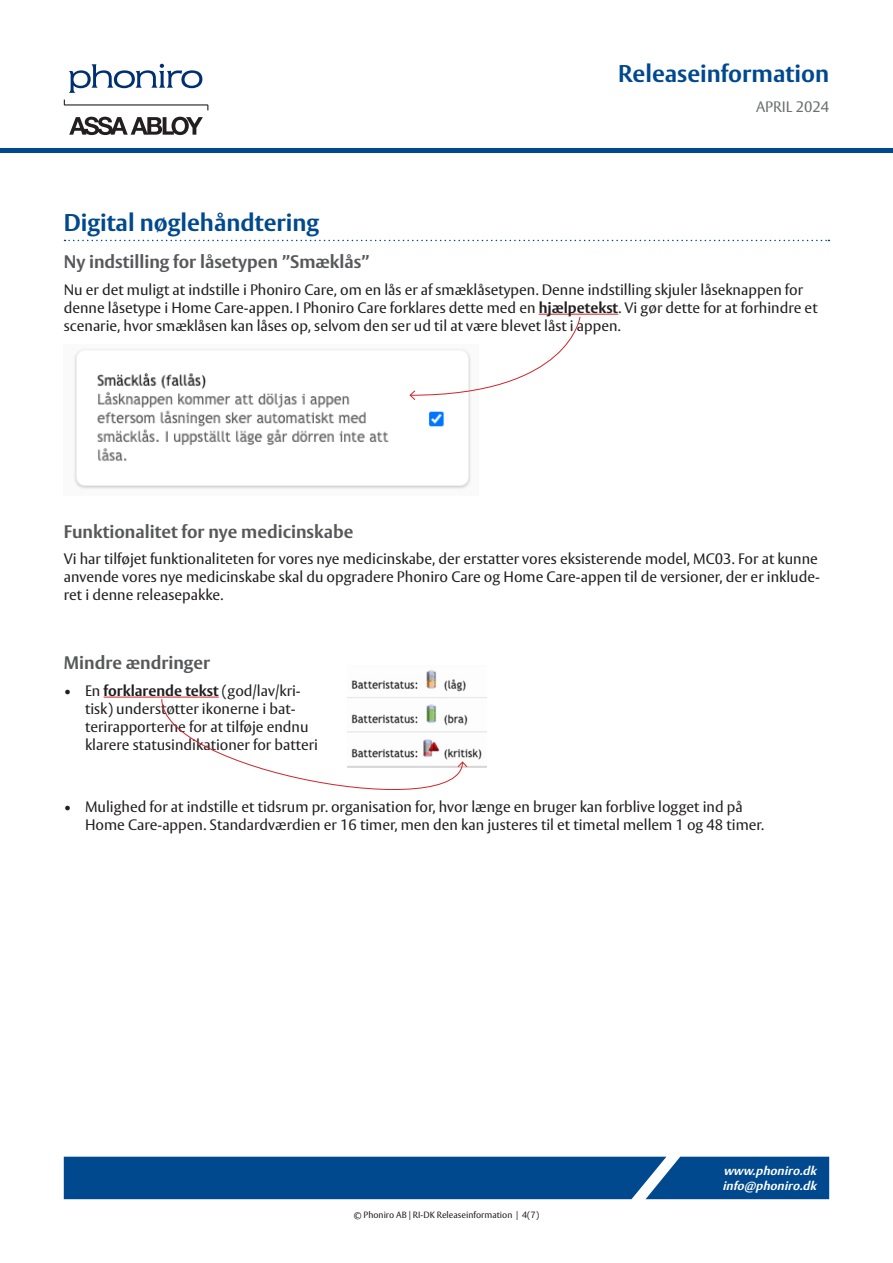
<style>
.page{position:relative;width:893px;height:1263px;background:#fff}
.page>*{position:absolute;margin:0;border:0;box-sizing:border-box;transform-origin:0 0}
.Header_1_DK{font:700 24px "ASSA Vesta";color:#01498e}
.Subheader_DK{font:700 18px "ASSA Vesta";color:#57585a}
.Body_DK{font:15px/18px "ASSA Vesta";color:#231f20}
.t1{font:15px "ASSA Vesta";color:#6b6f70}
.t2{font:italic 700 12px/14.4px "ASSA Vesta";color:#fff}
.t3{font:9px "ASSA Vesta";color:#231f20}
.s1{font-weight:700}
</style>
<div class="page">
<div style="left:64px;top:1157px;width:765px;height:42px;background:#01498e"></div>
<svg style="left:69px;top:117px;width:134px;height:18px"></svg>
<svg style="left:69px;top:64px;width:133px;height:29px"></svg>
<svg style="left:64px;top:100px;width:144px;height:10px"></svg>
<hr style="left:0;top:149px;width:893px;height:4px;background:#01498e">
<hr style="left:539px;top:314px;width:79px;height:1px;background:#d1232a">
<hr style="left:104px;top:697px;width:115px;height:1px;background:#d1232a">
<svg style="left:65px;top:240px;width:764px;height:1px"></svg>
<img style="left:74px;top:349px;width:397px;height:140px">
<svg style="left:410px;top:316px;width:170px;height:84px"></svg>
<img style="left:348px;top:670px;width:138px;height:98px">
<svg style="left:161px;top:699px;width:306px;height:91px"></svg>
<p class="Header_1_DK" style="left:64px;top:208px;width:257px">Digital nøglehåndtering</p>
<h1 class="Header_1_DK" style="left:618px;top:59px;width:212px">Releaseinformation</h1>
<p class="t1" style="left:756px;top:98px;width:75px">APRIL 2024</p>
<p class="Subheader_DK" style="left:64px;top:251px;width:307px">Ny indstilling for låsetypen ”Smæklås”</p>
<p class="Body_DK" style="left:64px;top:281px;width:755px">Nu er det muligt at indstille i Phoniro Care, om en lås er af smæklåsetypen. Denne indstilling skjuler låseknappen for denne låsetype i Home Care-appen. I Phoniro Care forklares dette med en <span class="s1">hjælpetekst</span>. Vi gør dette for at forhindre et scenarie, hvor smæklåsen kan låses op, selvom den ser ud til at være blevet låst i appen.</p>
<p class="Subheader_DK" style="left:64px;top:520px;width:291px">Funktionalitet for nye medicinskabe</p>
<p class="Body_DK" style="left:64px;top:551px;width:758px">Vi har tilføjet funktionaliteten for vores nye medicinskabe, der erstatter vores eksisterende model, MC03. For at kunne anvende vores nye medicinskabe skal du opgradere Phoniro Care og Home Care-appen til de versioner, der er inklude&shy;ret i denne releasepakke.</p>
<p class="Subheader_DK" style="left:64px;top:652px;width:148px">Mindre ændringer</p>
<p class="Body_DK" style="left:85px;top:682px;width:235px;text-indent:-21px">• En <span class="s1">forklarende tekst</span> (god/lav/kri&shy;tisk) understøtter ikonerne i bat&shy;terirapporterne for at tilføje endnu klarere statusindikationer for batteri</p>
<p class="Body_DK" style="left:85px;top:798px;width:681px;text-indent:-21px">• Mulighed for at indstille et tidsrum pr. organisation for, hvor længe en bruger kan forblive logget ind på<br>Home Care-appen. Standardværdien er 16 timer, men den kan justeres til et timetal mellem 1 og 48 timer.</p>
<p class="t3" style="left:354px;top:1209px;width:187px">© Phoniro AB | RI-DK Releaseinformation | 4(7)</p>
<p class="t2" style="left:722px;top:1164px;width:99px">www.phoniro.dk info@phoniro.dk</p>
</div>
